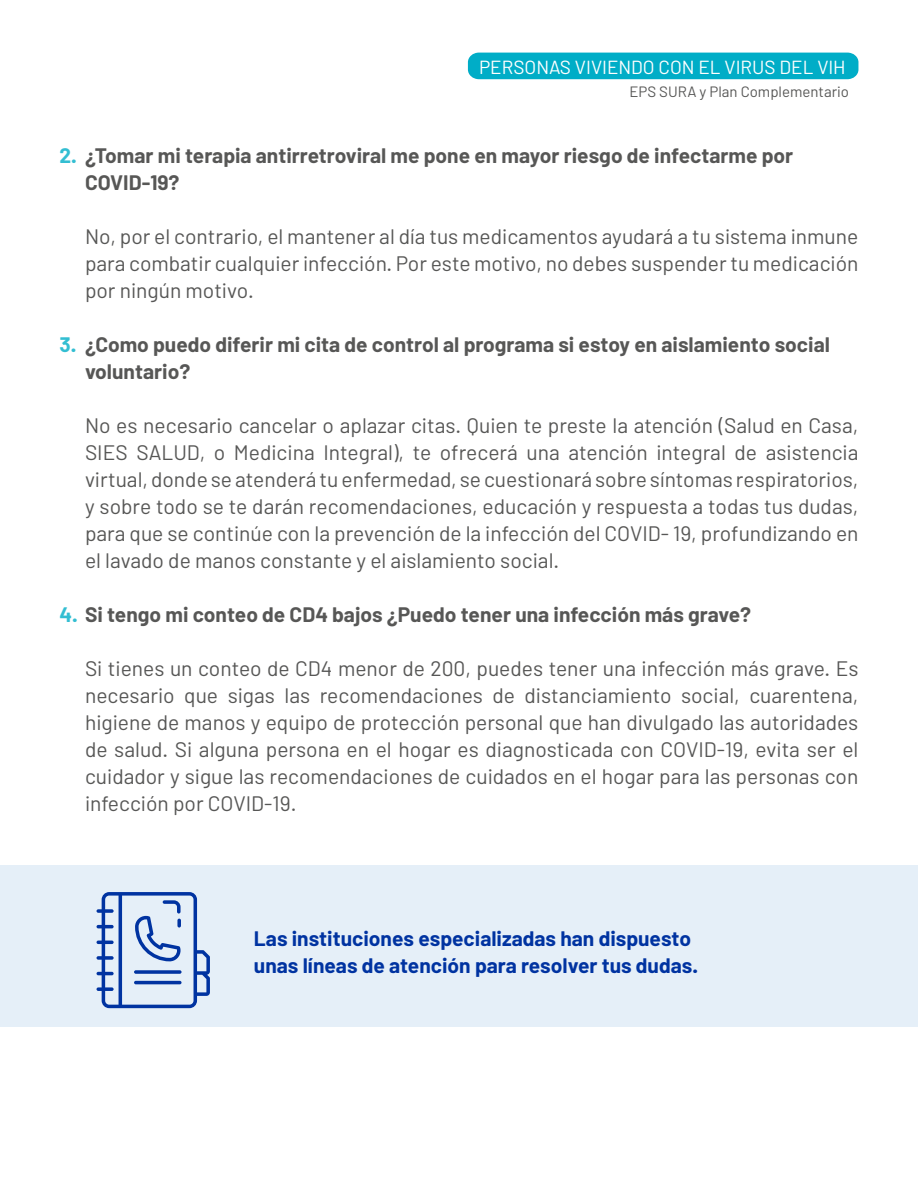
<style>
.page{position:relative;width:918px;height:1188px;background:#fff}
.page>*{position:absolute;margin:0;border:0;box-sizing:border-box;transform-origin:0 0}
.t1{font:21px/27px "Barlow";color:#575756;text-align:justify}
.t2{font:700 21px/27px "Barlow";color:#575756}
.t3{font:700 21px/27px "Barlow";color:#0033a1}
.t4{font:19.05px "Barlow";color:#fff}
.t5{font:15px "Barlow";color:#575756}
.s1{color:#33bed2}
</style>
<div class="page">
<div style="left:468px;top:53px;width:390px;height:26px;background:#00adc7"></div>
<div style="left:0;top:865px;width:918px;height:162px;background:#e5eff8"></div>
<svg style="left:97px;top:892px;width:113px;height:116px"></svg>
<p class="t4" style="left:479px;top:55px;width:368px">PERSONAS VIVIENDO CON EL VIRUS DEL VIH</p>
<p class="t5" style="left:630px;top:83px;width:221px">EPS SURA y Plan Complementario</p>
<p class="t2" style="left:85px;top:142px;width:710px;text-indent:-25px"><span class="s1">2.</span> ¿Tomar mi terapia antirretroviral me pone en mayor riesgo de infectarme por<br>COVID-19?</p>
<p class="t1" style="left:85px;top:222px;width:775px">No, por el contrario, el mantener al día tus medicamentos ayudará a tu sistema inmune para combatir cualquier infección. Por este motivo, no debes suspender tu medicación por ningún motivo.</p>
<p class="t2" style="left:85px;top:331px;width:746px;text-indent:-25px"><span class="s1">3.</span> ¿Como puedo diferir mi cita de control al programa si estoy en aislamiento social voluntario?</p>
<p class="t1" style="left:85px;top:411px;width:775px">No es necesario cancelar o aplazar citas. Quien te preste la atención (Salud en Casa, SIES SALUD, o Medicina Integral), te ofrecerá una atención integral de asistencia virtual, donde se atenderá tu enfermedad, se cuestionará sobre síntomas respiratorios, y sobre todo se te darán recomendaciones, educación y respuesta a todas tus dudas, para que se continúe con la prevención de la infección del COVID- 19, profundizando en el lavado de manos constante y el aislamiento social.</p>
<p class="t2" style="left:60px;top:601px;width:693px"><span class="s1">4.</span> Si tengo mi conteo de CD4 bajos ¿Puedo tener una infección más grave?</p>
<p class="t1" style="left:85px;top:654px;width:775px">Si tienes un conteo de CD4 menor de 200, puedes tener una infección más grave. Es necesario que sigas las recomendaciones de distanciamiento social, cuarentena, higiene de manos y equipo de protección personal que han divulgado las autoridades de salud. Si alguna persona en el hogar es diagnosticada con COVID-19, evita ser el cuidador y sigue las recomendaciones de cuidados en el hogar para las personas con infección por COVID-19.</p>
<p class="t3" style="left:254px;top:925px;width:446px">Las instituciones especializadas han dispuesto unas líneas de atención para resolver tus dudas.</p>
</div>
